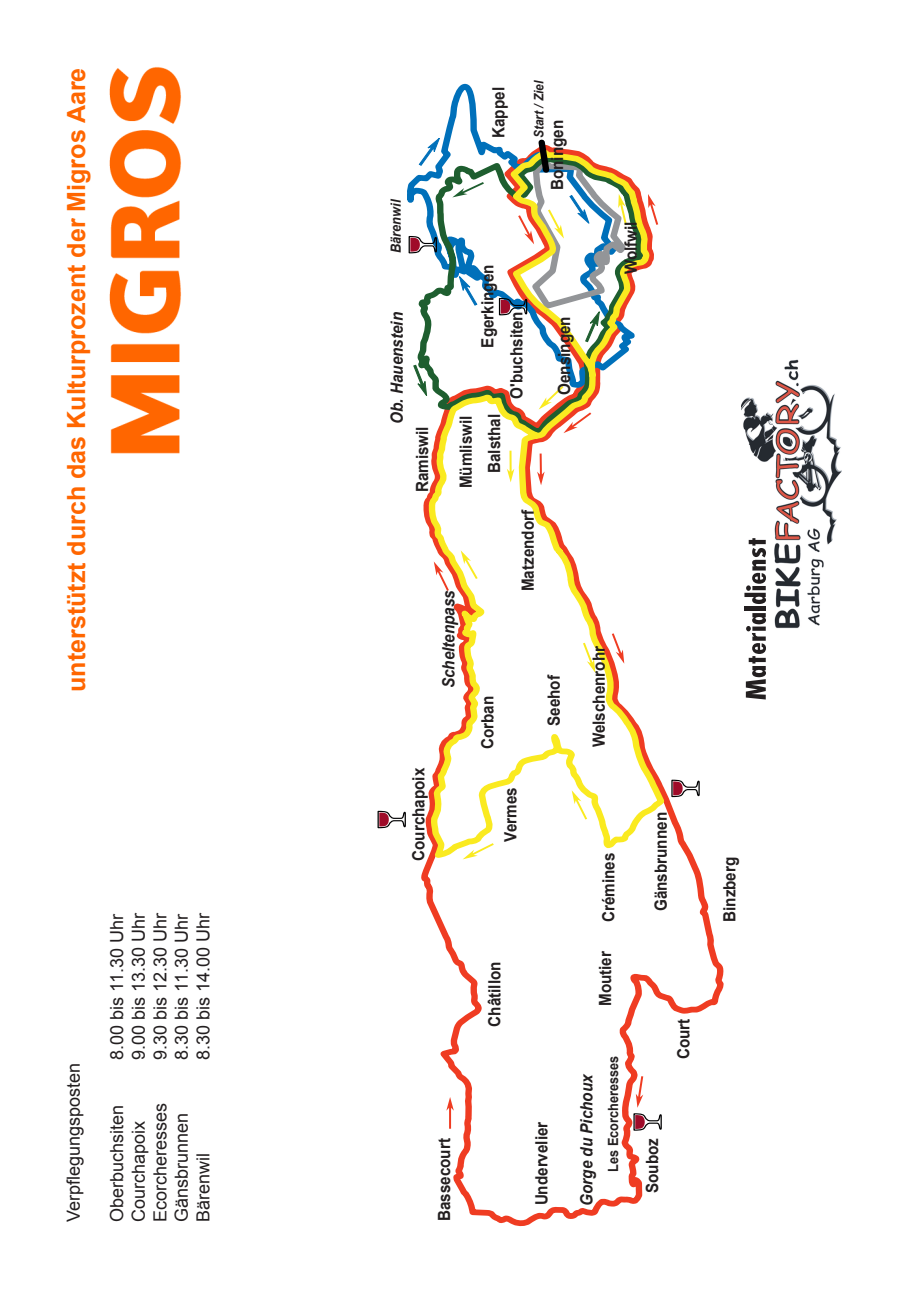
<style>
.page{position:relative;width:919px;height:1289px;background:#fff}
.page>*{position:absolute;margin:0;border:0;box-sizing:border-box;transform-origin:0 0}
.t1{font:700 25.05px "Arial";color:#f60}
.t2{font:18px "Arial";color:#231f20}
.t3{font:700 16.8px "Arial";color:#231f20;scale:.9 1}
.t4{font:italic 700 16.8px "Arial";color:#231f20;scale:.9 1}
.t5{font:700 14.1px "Arial";color:#231f20;scale:.9 1}
.t6{font:italic 700 14.1px "Arial";color:#231f20;scale:.9 1}
.t7{font:italic 700 13.05px "Arial";color:#231f20;scale:.9 1}
</style>
<div class="page">
<img style="left:109px;top:67px;width:72px;height:387px">
<svg style="left:421px;top:862px;width:303px;height:365px"></svg>
<svg style="left:442px;top:83px;width:58px;height:64px"></svg>
<svg style="left:378px;top:147px;width:318px;height:715px"></svg>
<svg style="left:571px;top:790px;width:16px;height:29px"></svg>
<svg style="left:583px;top:642px;width:12px;height:31px"></svg>
<svg style="left:611px;top:633px;width:13px;height:30px"></svg>
<svg style="left:507px;top:450px;width:7px;height:32px"></svg>
<svg style="left:538px;top:386px;width:53px;height:47px"></svg>
<svg style="left:537px;top:453px;width:7px;height:32px"></svg>
<svg style="left:670px;top:779px;width:30px;height:18px"></svg>
<svg style="left:446px;top:1096px;width:8px;height:32px"></svg>
<svg style="left:462px;top:843px;width:31px;height:16px"></svg>
<svg style="left:618px;top:194px;width:9px;height:31px"></svg>
<svg style="left:648px;top:194px;width:10px;height:31px"></svg>
<svg style="left:460px;top:550px;width:17px;height:29px"></svg>
<svg style="left:433px;top:561px;width:16px;height:30px"></svg>
<svg style="left:518px;top:215px;width:16px;height:29px"></svg>
<svg style="left:413px;top:364px;width:14px;height:32px"></svg>
<svg style="left:632px;top:1076px;width:30px;height:55px"></svg>
<svg style="left:377px;top:810px;width:29px;height:18px"></svg>
<svg style="left:408px;top:235px;width:29px;height:19px"></svg>
<svg style="left:498px;top:297px;width:30px;height:19px"></svg>
<svg style="left:534px;top:139px;width:19px;height:37px"></svg>
<svg style="left:418px;top:138px;width:23px;height:28px"></svg>
<svg style="left:548px;top:195px;width:42px;height:43px"></svg>
<svg style="left:458px;top:276px;width:19px;height:30px"></svg>
<svg style="left:585px;top:311px;width:15px;height:31px"></svg>
<svg style="left:452px;top:182px;width:32px;height:15px"></svg>
<img style="left:741px;top:359px;width:100px;height:270px">
<svg style="left:745px;top:613px;width:21px;height:86px"></svg>
<hr style="left:744px;top:606px;width:21px;height:4px;background:#231f20">
<svg style="left:744px;top:538px;width:22px;height:66px"></svg>
<p class="t1" style="left:60px;top:692px;width:625px;rotate:-90deg">unterstützt durch das Kulturprozent der Migros Aare</p>
<p class="t2" style="left:62px;top:1222px;width:161px;rotate:-90deg">Verpflegungsposten</p>
<p class="t2" style="left:105px;top:1060px;width:148px;rotate:-90deg">8.00 bis 11.30 Uhr</p>
<p class="t2" style="left:127px;top:1060px;width:149px;rotate:-90deg">9.00 bis 13.30 Uhr</p>
<p class="t2" style="left:148px;top:1060px;width:149px;rotate:-90deg">9.30 bis 12.30 Uhr</p>
<p class="t2" style="left:170px;top:1060px;width:148px;rotate:-90deg">8.30 bis 11.30 Uhr</p>
<p class="t2" style="left:191px;top:1060px;width:149px;rotate:-90deg">8.30 bis 14.00 Uhr</p>
<p class="t2" style="left:105px;top:1222px;width:119px;rotate:-90deg">Oberbuchsiten</p>
<p class="t2" style="left:148px;top:1222px;width:121px;rotate:-90deg">Ecorcheresses</p>
<p class="t2" style="left:127px;top:1222px;width:103px;rotate:-90deg">Courchapoix</p>
<p class="t2" style="left:170px;top:1222px;width:111px;rotate:-90deg">Gänsbrunnen</p>
<p class="t2" style="left:191px;top:1222px;width:71px;rotate:-90deg">Bärenwil</p>
<p class="t6" style="left:386px;top:253px;width:61px;rotate:-90deg">Bärenwil</p>
<p class="t4" style="left:386px;top:423px;width:125px;rotate:-90deg">Ob. Hauenstein</p>
<p class="t3" style="left:411px;top:492px;width:75px;rotate:-90deg">Ramiswil</p>
<p class="t3" style="left:407px;top:860px;width:105px;rotate:-90deg">Courchapoix</p>
<p class="t3" style="left:487px;top:138px;width:58px;rotate:-90deg">Kappel</p>
<p class="t7" style="left:530px;top:138px;width:66px;rotate:-90deg">Start / Ziel</p>
<p class="t3" style="left:546px;top:190px;width:79px;rotate:-90deg">Boningen</p>
<p class="t3" style="left:476px;top:347px;width:94px;rotate:-90deg">Egerkingen</p>
<p class="t3" style="left:455px;top:488px;width:82px;rotate:-90deg">Mümliswil</p>
<p class="t3" style="left:483px;top:473px;width:67px;rotate:-90deg">Balsthal</p>
<p class="t4" style="left:437px;top:688px;width:110px;rotate:-90deg">Scheltenpass</p>
<p class="t3" style="left:476px;top:749px;width:61px;rotate:-90deg">Corban</p>
<p class="t3" style="left:505px;top:399px;width:98px;rotate:-90deg">O'buchsiten</p>
<p class="t3" style="left:553px;top:395px;width:89px;rotate:-90deg">Oensingen</p>
<p class="t3" style="left:517px;top:591px;width:92px;rotate:-90deg">Matzendorf</p>
<p class="t3" style="left:543px;top:726px;width:58px;rotate:-90deg">Seehof</p>
<p class="t3" style="left:499px;top:841px;width:62px;rotate:-90deg">Vermes</p>
<p class="t3" style="left:619px;top:274px;width:60px;rotate:-90deg">Wolfwil</p>
<p class="t3" style="left:587px;top:747px;width:114px;rotate:-90deg">Welschenrohr</p>
<p class="t3" style="left:649px;top:911px;width:111px;rotate:-90deg">Gänsbrunnen</p>
<p class="t3" style="left:597px;top:922px;width:79px;rotate:-90deg">Crémines</p>
<p class="t3" style="left:718px;top:922px;width:74px;rotate:-90deg">Binzberg</p>
<p class="t3" style="left:433px;top:1221px;width:94px;rotate:-90deg">Bassecourt</p>
<p class="t3" style="left:483px;top:1026px;width:74px;rotate:-90deg">Châtillon</p>
<p class="t3" style="left:530px;top:1205px;width:95px;rotate:-90deg">Undervelier</p>
<p class="t3" style="left:594px;top:1006px;width:63px;rotate:-90deg">Moutier</p>
<p class="t4" style="left:575px;top:1205px;width:148px;rotate:-90deg">Gorge du Pichoux</p>
<p class="t5" style="left:603px;top:1171px;width:130px;rotate:-90deg">Les Ecorcheresses</p>
<p class="t3" style="left:672px;top:1059px;width:47px;rotate:-90deg">Court</p>
<p class="t3" style="left:641px;top:1192px;width:63px;rotate:-90deg">Souboz</p>
</div>
